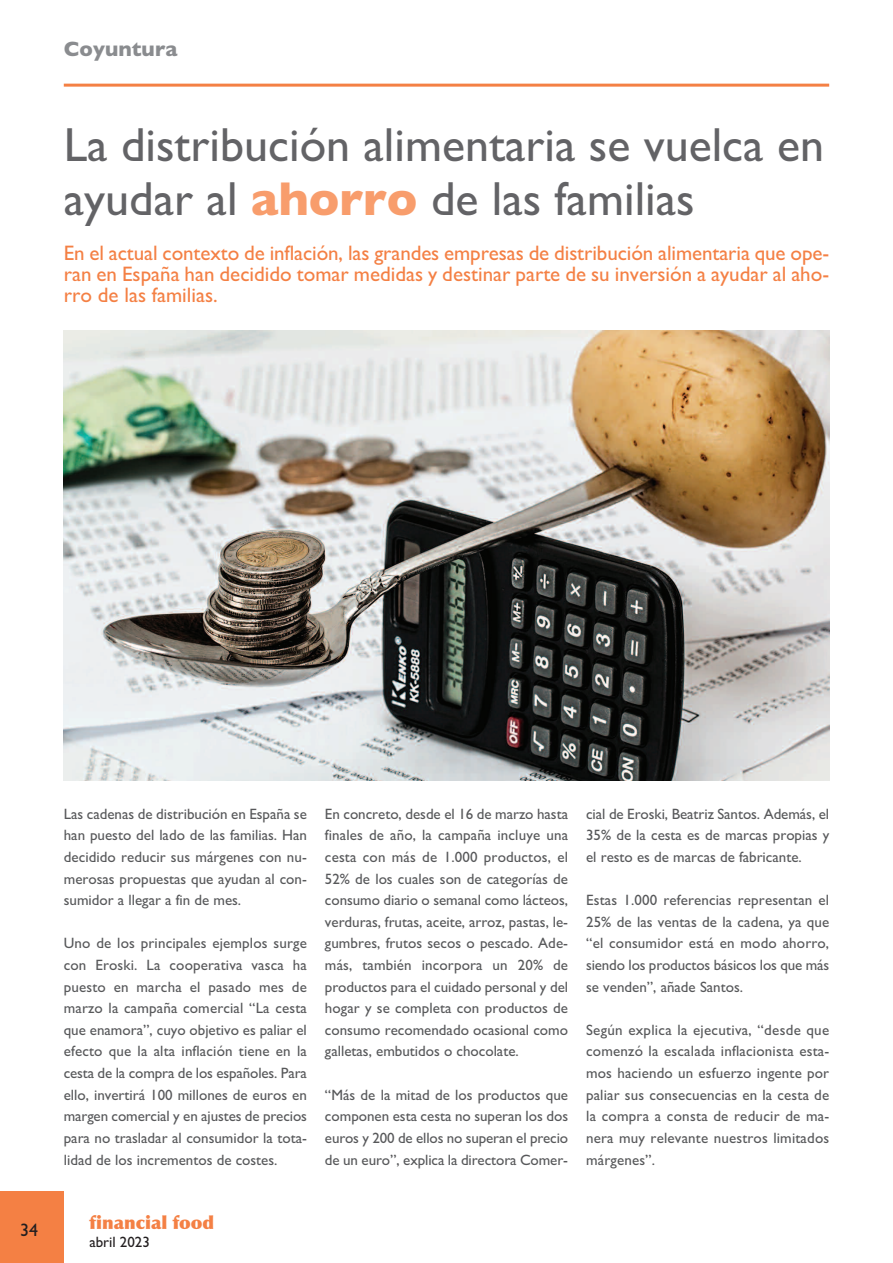
<style>
.page{position:relative;width:893px;height:1263px;background:#fff}
.page>*{position:absolute;margin:0;border:0;box-sizing:border-box;transform-origin:0 0}
.t1{font:48px/54px "Gill Sans";color:#636366}
.t2{font:21px/21px "Gill Sans";color:#f48044;text-align:justify}
.t3{font:700 21px "Gill Sans";color:#8a8c8f}
.t4{font:900 18px "Optima";color:#f48044}
.t5{font:18px "Gill Sans";color:#231f20}
.t6{font:15px/21.6px "Gill Sans";color:#57585a;text-align:justify}
.t7{font:15px "Gill Sans";color:#231f20}
.s1{font-weight:700;color:#f89d6c}
</style>
<div class="page">
<hr style="left:64px;top:84px;width:765px;height:3px;background:#f48044">
<div style="left:0;top:1191px;width:64px;height:72px;background:#f48044"></div>
<img style="left:64px;top:331px;width:765px;height:450px">
<h2 class="t3" style="left:64px;top:36px;width:115px">Coyuntura</h2>
<h1 class="t1" style="left:64px;top:117px;width:762px">La distribución alimentaria se vuelca en ayudar al <span class="s1">ahorro</span> de las familias</h1>
<h2 class="t2" style="left:64px;top:242px;width:767px">En el actual contexto de inflación, las grandes empresas de distribución alimentaria que ope&shy;ran en España han decidido tomar medidas y destinar parte de su inversión a ayudar al aho&shy;rro de las familias.</h2>
<p class="t5" style="left:20px;top:1219px;width:19px">34</p>
<p class="t6" style="left:64px;top:803px;width:245px">Las cadenas de distribución en España se han puesto del lado de las familias. Han decidido reducir sus márgenes con nu&shy;merosas propuestas que ayudan al con&shy;sumidor a llegar a fin de mes.</p>
<p class="t6" style="left:64px;top:932px;width:245px">Uno de los principales ejemplos surge con Eroski. La cooperativa vasca ha puesto en marcha el pasado mes de marzo la campaña comercial “La cesta que enamora”, cuyo objetivo es paliar el efecto que la alta inflación tiene en la cesta de la compra de los españoles. Para ello, invertirá 100 millones de euros en margen comercial y en ajustes de precios para no trasladar al consumidor la tota&shy;lidad de los incrementos de costes.</p>
<p class="t6" style="left:325px;top:803px;width:245px">En concreto, desde el 16 de marzo hasta finales de año, la campaña incluye una cesta con más de 1.000 productos, el 52% de los cuales son de categorías de consumo diario o semanal como lácteos, verduras, frutas, aceite, arroz, pastas, le&shy;gumbres, frutos secos o pescado. Ade&shy;más, también incorpora un 20% de productos para el cuidado personal y del hogar y se completa con productos de consumo recomendado ocasional como galletas, embutidos o chocolate.</p>
<p class="t6" style="left:325px;top:1084px;width:245px">“Más de la mitad de los productos que componen esta cesta no superan los dos euros y 200 de ellos no superan el precio de un euro”, explica la directora Comer-</p>
<p class="t4" style="left:89px;top:1211px;width:126px">financial food</p>
<p class="t7" style="left:89px;top:1233px;width:62px">abril 2023</p>
<p class="t6" style="left:586px;top:803px;width:245px">cial de Eroski, Beatriz Santos. Además, el 35% de la cesta es de marcas propias y el resto es de marcas de fabricante.</p>
<p class="t6" style="left:586px;top:889px;width:245px">Estas 1.000 referencias representan el 25% de las ventas de la cadena, ya que “el consumidor está en modo ahorro, siendo los productos básicos los que más se venden”, añade Santos.</p>
<p class="t6" style="left:586px;top:1019px;width:245px">Según explica la ejecutiva, “desde que comenzó la escalada inflacionista esta&shy;mos haciendo un esfuerzo ingente por paliar sus consecuencias en la cesta de la compra a consta de reducir de ma&shy;nera muy relevante nuestros limitados márgenes”.</p>
</div>
